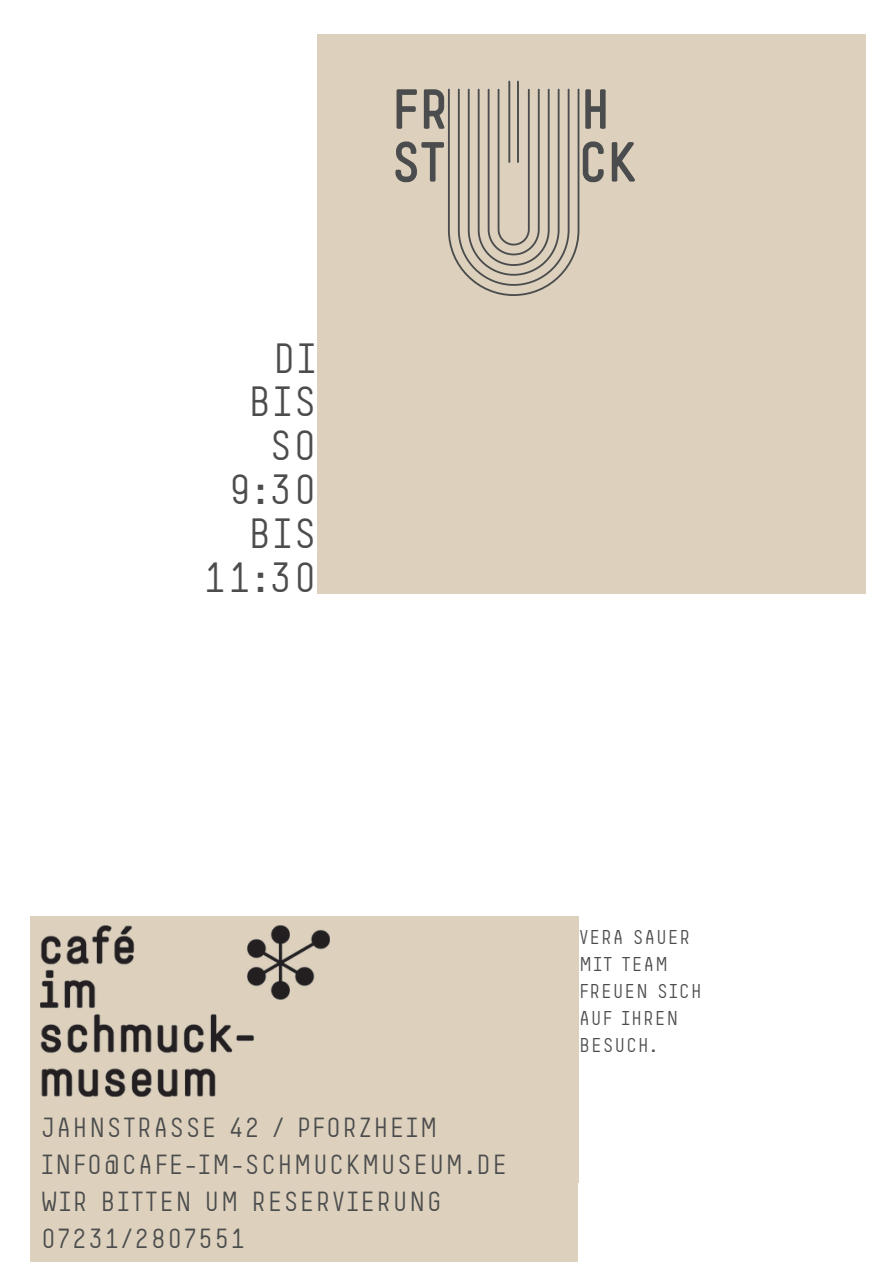
<style>
.page{position:relative;width:893px;height:1263px;background:#fff}
.page>*{position:absolute;margin:0;border:0;box-sizing:border-box;transform-origin:0 0}
.t1{font:700 55.5px "Neue Simple";color:#4b4c4d}
.t2{font:41.25px/43.8px "Neue Simple";letter-spacing:.06em;color:#4b4c4d;text-align:right}
.t3{font:27px/37px "Neue Simple";letter-spacing:.075em;color:#4b4c4d}
.t4{font:19.5px/27px "Neue Simple";letter-spacing:.075em;color:#4b4c4d}
</style>
<div class="page">
<div style="left:30px;top:916px;width:549px;height:266px;background:#ddd1bd"></div>
<div style="left:317px;top:34px;width:549px;height:559px;background:#ddd1bd"></div>
<svg style="left:448px;top:89px;width:131px;height:207px"></svg>
<hr style="left:517px;top:82px;width:2px;height:80px;background:#4b4c4d">
<hr style="left:508px;top:82px;width:2px;height:80px;background:#4b4c4d">
<img style="left:41px;top:925px;width:288px;height:171px">
<div style="left:30px;top:1135px;width:548px;height:127px;background:#ddd1bd"></div>
<h2 class="t2" style="left:204px;top:336px;width:113px">DI<br>BIS<br>SO<br>9:30<br>BIS<br>11:30</h2>
<h1 class="t1" style="left:392px;top:76px;width:57px">FR</h1>
<h1 class="t1" style="left:581px;top:76px;width:31px">H</h1>
<h1 class="t1" style="left:392px;top:129px;width:55px">ST</h1>
<h1 class="t1" style="left:578px;top:129px;width:59px">CK</h1>
<p class="t4" style="left:579px;top:923px;width:124px">VERA SAUER<br>MIT TEAM<br>FREUEN SICH<br>AUF IHREN<br>BESUCH.</p>
<p class="t3" style="left:41px;top:1109px;width:467px">JAHNSTRASSE 42 / PFORZHEIM<br>INFO@CAFE-IM-SCHMUCKMUSEUM.DE<br>WIR BITTEN UM RESERVIERUNG<br>07231/2807551</p>
</div>
